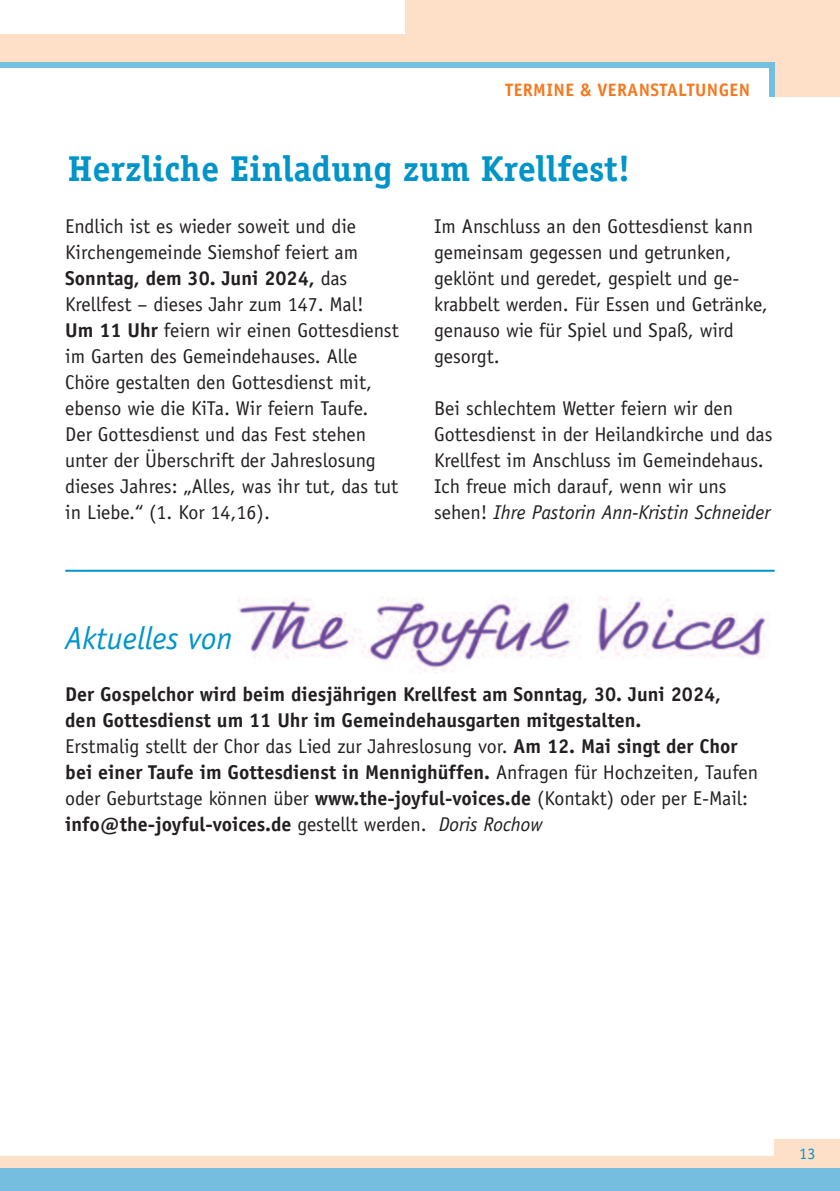
<style>
.page{position:relative;width:840px;height:1191px;background:#fff}
.page>*{position:absolute;margin:0;border:0;box-sizing:border-box;transform-origin:0 0}
.t1{font:700 36px "Officina Serif Std";color:#0094c9}
.t2{font:italic 32px "Officina Sans Std";color:#0094c9}
.t3{font:20px/26px "Officina Sans Std";color:#231f20}
.t4{font:700 20px/26px "Officina Sans Std";color:#231f20}
.t5{font:700 18px "Officina Sans Std";letter-spacing:.025em;color:#f47921}
.t6{font:16px "Officina Sans Std";color:#0094c9}
.s1{font-weight:700}
.s2{font-style:italic}
.s3{font-weight:400}
.s4{font-weight:400;font-style:italic}
</style>
<div class="page">
<div style="left:0;top:34px;width:405px;height:28px;background:#fde0c7"></div>
<div style="left:405px;top:0;width:434px;height:65px;background:#fde0c7"></div>
<div style="left:771px;top:0;width:68px;height:96px;background:#fde0c7"></div>
<div style="left:0;top:1157px;width:839px;height:34px;background:#fde0c7"></div>
<div style="left:774px;top:1140px;width:65px;height:51px;background:#fde0c7"></div>
<div style="left:0;top:62px;width:774px;height:6px;background:#75bee0"></div>
<div style="left:768px;top:62px;width:6px;height:34px;background:#75bee0"></div>
<div style="left:0;top:1168px;width:839px;height:23px;background:#75bee0"></div>
<img style="left:238px;top:597px;width:531px;height:75px">
<hr style="left:65px;top:570px;width:709px;height:2px;background:#0094c9">
<p class="t5" style="left:505px;top:83px;width:246px">TERMINE &amp; VERANSTALTUNGEN</p>
<h1 class="t1" style="left:68px;top:155px;width:563px">Herzliche Einladung zum Krellfest!</h1>
<p class="t3" style="left:65px;top:214px;width:335px">Endlich ist es wieder soweit und die Kirchengemeinde Siemshof feiert am <span class="s1">Sonntag, dem 30. Juni 2024,</span> das Krellfest – dieses Jahr zum 147. Mal!<br><span class="s1">Um 11 Uhr</span> feiern wir einen Gottesdienst im Garten des Gemeindehauses. Alle Chöre gestalten den Gottesdienst mit, ebenso wie die KiTa. Wir feiern Taufe.<br>Der Gottesdienst und das Fest stehen unter der Überschrift der Jahreslosung dieses Jahres: „Alles, was ihr tut, das tut in Liebe.“ (1. Kor 14,16).</p>
<p class="t3" style="left:434px;top:214px;width:335px">Im Anschluss an den Gottesdienst kann gemeinsam gegessen und getrunken, geklönt und geredet, gespielt und ge&shy;krabbelt werden. Für Essen und Getränke, genauso wie für Spiel und Spaß, wird gesorgt.</p>
<p class="t3" style="left:434px;top:396px;width:339px">Bei schlechtem Wetter feiern wir den Gottesdienst in der Heilandkirche und das Krellfest im Anschluss im Gemeindehaus.<br>Ich freue mich darauf, wenn wir uns sehen! <span class="s2">Ihre Pastorin Ann-Kristin Schneider</span></p>
<h2 class="t2" style="left:65px;top:626px;width:169px">Aktuelles von</h2>
<p class="t4" style="left:65px;top:682px;width:694px">Der Gospelchor wird beim diesjährigen Krellfest am Sonntag, 30. Juni 2024,<br>den Gottesdienst um 11 Uhr im Gemeindehausgarten mitgestalten.<br><span class="s3">Erstmalig stellt der Chor das Lied zur Jahreslosung vor.</span> Am 12. Mai singt der Chor bei einer Taufe im Gottesdienst in Mennighüffen. <span class="s3">Anfragen für Hochzeiten, Taufen oder Geburtstage können über</span> www.the-joyful-voices.de <span class="s3">(Kontakt) oder per E-Mail: </span>info@the-joyful-voices.de <span class="s3">gestellt werden.</span> <span class="s4">Doris Rochow</span></p>
<p class="t6" style="left:798px;top:1147px;width:18px">13</p>
</div>
